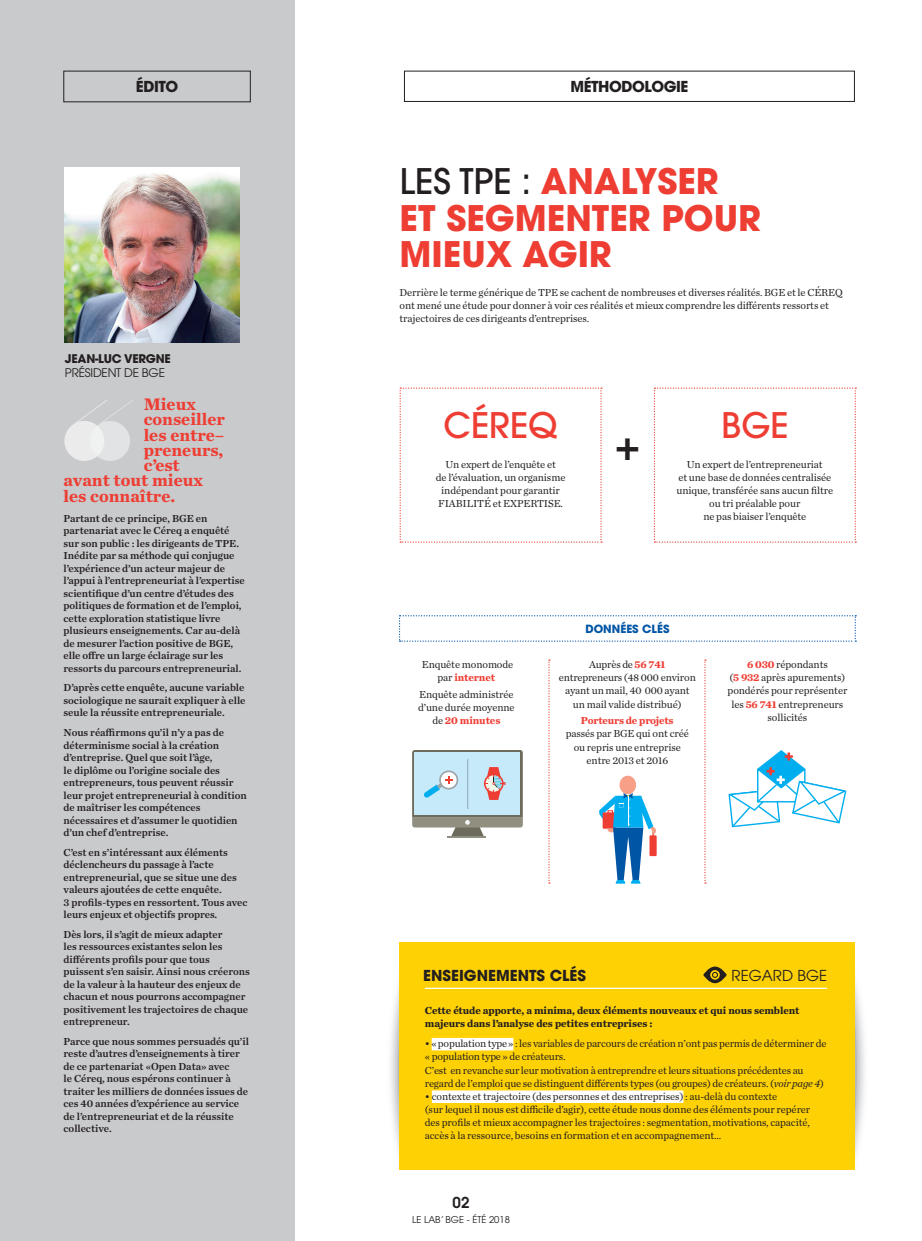
<style>
.page{position:relative;width:922px;height:1241px;background:#fff}
.page>*{position:absolute;margin:0;border:0;box-sizing:border-box;transform-origin:0 0}
.t1{font:500 42.5px "Avant Garde";color:#231f20}
.t2{font:700 35px/36.2px "Avant Garde";color:#ee3e34}
.t3{font:500 35px "Avant Garde";color:#ee3e34}
.t4{font:700 17.5px "Chronicle Text G1";color:#ee3e34}
.t5{font:700 15px "Avant Garde";color:#231f20}
.t6{font:15px "Avant Garde";color:#231f20}
.t7{font:600 15px "Avant Garde";color:#231f20}
.t8{font:700 11.88px "Avant Garde";letter-spacing:-.02em;color:#231f20}
.t9{font:11.88px "Avant Garde";letter-spacing:-.02em;color:#231f20}
.t10{font:700 11.25px "Avant Garde";color:#0155a5}
.t11{font:10.62px/12.5px "Chronicle Text G1 Semi";letter-spacing:-.005em;color:#231f20}
.t12{font:10.62px/13.1px "Chronicle Text G1";letter-spacing:-.01em;color:#231f20;text-align:center}
.t13{font:700 10.62px/13.1px "Chronicle Text G1";letter-spacing:-.01em;color:#231f20}
.t14{font:700 10.62px "Chronicle Text G1";letter-spacing:-.02em;color:#ee3e34}
.t15{font:9.38px "Avant Garde";color:#231f20}
.s1{font-weight:500;color:#231f20}
.s2{font-weight:700;color:#ee3e34}
.s3{font-style:italic}
</style>
<div class="page">
<div style="left:0;top:0;width:294px;height:1240px;background:#c9cacc"></div>
<div style="left:404px;top:71px;width:450px;height:31px;border:1px solid #231f20"></div>
<div style="left:64px;top:71px;width:186px;height:31px;border:1px solid #231f20"></div>
<img style="left:64px;top:167px;width:175px;height:175px">
<svg style="left:64px;top:400px;width:69px;height:61px"></svg>
<svg style="left:399px;top:387px;width:203px;height:155px"></svg>
<svg style="left:653px;top:387px;width:203px;height:155px"></svg>
<img style="left:854px;top:954px;width:11px;height:215px">
<img style="left:390px;top:985px;width:9px;height:168px">
<div style="left:399px;top:942px;width:455px;height:227px;background:#fed105"></div>
<div style="left:431px;top:1037px;width:82px;height:13px;background:#fff"></div>
<div style="left:432px;top:1090px;width:251px;height:12px;background:#fff"></div>
<hr style="left:425px;top:987px;width:401px;height:1px;background:#fff">
<svg style="left:703px;top:966px;width:23px;height:17px"></svg>
<div style="left:619px;top:775px;width:16px;height:19px;background:#f7a087;border-radius:50%"></div>
<svg style="left:599px;top:793px;width:57px;height:90px"></svg>
<hr style="left:447px;top:836px;width:39px;height:1px;background:#908f80">
<svg style="left:412px;top:750px;width:110px;height:86px;background:#bacdd4"></svg>
<hr style="left:467px;top:759px;width:1px;height:49px;background:#6c6d70">
<svg style="left:548px;top:659px;width:2px;height:224px"></svg>
<svg style="left:704px;top:659px;width:1px;height:224px"></svg>
<svg style="left:728px;top:750px;width:119px;height:78px"></svg>
<svg style="left:399px;top:615px;width:457px;height:26px"></svg>
<h3 class="t5" style="left:136px;top:77px;width:10px">ÉDITO</h3>
<p class="t8" style="left:65px;top:351px;width:107px">JEAN-LUC VERGNE</p>
<p class="t9" style="left:65px;top:365px;width:101px">PRÉSIDENT DE BGE</p>
<h3 class="t4" style="left:144px;top:390px;width:54px">Mieux</h3>
<h3 class="t4" style="left:144px;top:405px;width:83px">conseiller</h3>
<h3 class="t4" style="left:144px;top:420px;width:82px">les entre–</h3>
<h3 class="t4" style="left:144px;top:435px;width:81px">preneurs,</h3>
<h3 class="t4" style="left:144px;top:451px;width:38px">c’est</h3>
<h3 class="t4" style="left:64px;top:466px;width:141px">avant tout mieux</h3>
<h3 class="t4" style="left:64px;top:482px;width:113px">les connaître.</h3>
<p class="t11" style="left:64px;top:511px;width:183px">Partant de ce principe, BGE en partenariat avec le Céreq a enquêté sur son public : les dirigeants de TPE.<br>Inédite par sa méthode qui conjugue l’expérience d’un acteur majeur de l’appui à l’entrepreneuriat à l’expertise scientifique d’un centre d’études des politiques de formation et de l’emploi, cette exploration statistique livre plusieurs enseignements. Car au-delà de mesurer l’action positive de BGE, elle offre un large éclairage sur les ressorts du parcours entrepreneurial.</p>
<p class="t11" style="left:64px;top:681px;width:183px;text-align:justify">D’après cette enquête, aucune variable sociologique ne saurait expliquer à elle seule la réussite entrepreneuriale.</p>
<p class="t11" style="left:64px;top:725px;width:185px">Nous réaffirmons qu’il n’y a pas de déterminisme social à la création d’entreprise. Quel que soit l’âge,<br>le diplôme ou l’origine sociale des entrepreneurs, tous peuvent réussir leur projet entrepreneurial à condition de maîtriser les compétences nécessaires et d’assumer le quotidien d’un chef d’entreprise.</p>
<p class="t11" style="left:64px;top:845px;width:185px">C’est en s’intéressant aux éléments déclencheurs du passage à l’acte entrepreneurial, que se situe une des valeurs ajoutées de cette enquête.<br>3 profils-types en ressortent. Tous avec leurs enjeux et objectifs propres.</p>
<p class="t11" style="left:64px;top:927px;width:188px">Dès lors, il s’agit de mieux adapter<br>les ressources existantes selon les différents profils pour que tous puissent s’en saisir. Ainsi nous créerons de la valeur à la hauteur des enjeux de chacun et nous pourrons accompagner positivement les trajectoires de chaque entrepreneur.</p>
<p class="t11" style="left:64px;top:1034px;width:187px">Parce que nous sommes persuadés qu’il reste d’autres d’enseignements à tirer de ce partenariat «Open Data» avec<br>le Céreq, nous espérons continuer à traiter les milliers de données issues de ces 40 années d’expérience au service de l’entrepreneuriat et de la réussite collective.</p>
<h3 class="t5" style="left:570px;top:77px;width:24px">MÉTHODOLOGIE</h3>
<h2 class="t2" style="left:399px;top:163px;width:363px"><span class="s1">LES TPE :</span> ANALYSER<br>ET SEGMENTER POUR<br>MIEUX AGI</h2>
<h2 class="t2" style="left:589px;top:236px;width:24px">R</h2>
<p class="t12" style="left:399px;top:285px;width:444px;text-align:left">Derrière le terme générique de TPE se cachent de nombreuses et diverses réalités. BGE et le CÉREQ ont mené une étude pour donner à voir ces réalités et mieux comprendre les différents ressorts et trajectoires de ces dirigeants d’entreprises.</p>
<h2 class="t3" style="left:443px;top:403px;width:115px">CÉREQ</h2>
<p class="t12" style="left:435px;top:457px;width:131px">Un expert de l’enquête et<br>de l’évaluation, un organisme indépendant pour garantir<br>FIABILITÉ et EXPERTISE.</p>
<h1 class="t1" style="left:614px;top:418px;width:27px">+</h1>
<h2 class="t3" style="left:720px;top:403px;width:69px">BGE</h2>
<p class="t12" style="left:676px;top:457px;width:158px">Un expert de l’entrepreneuriat<br>et une base de données centralisée unique, transférée sans aucun filtre ou tri préalable pour<br>ne pas biaiser l’enquête</p>
<p class="t10" style="left:585px;top:621px;width:65px">DONNÉES CLÉ</p>
<p class="t10" style="left:662px;top:621px;width:8px">S</p>
<p class="t12" style="left:422px;top:657px;width:93px">Enquête monomode par <span class="s2">internet</span></p>
<p class="t12" style="left:418px;top:687px;width:98px">Enquête administrée d’une durée moyenne de <span class="s2">20 minutes</span></p>
<p class="t12" style="left:558px;top:657px;width:138px">Auprès de <span class="s2">56 741 </span>entrepreneurs (48 000 environ ayant un mail, 40 000 ayant un mail valide distribué)</p>
<p class="t14" style="left:581px;top:712px;width:94px">Porteurs de projets</p>
<p class="t12" style="left:565px;top:726px;width:124px">passés par BGE qui ont créé ou repris une entreprise entre 2013 et 2016</p>
<p class="t12" style="left:727px;top:657px;width:121px"><span class="s2">6 030</span> répondants<br>(<span class="s2">5 932</span> après apurements) pondérés pour représenter les <span class="s2">56 741</span> entrepreneurs sollicités</p>
<h3 class="t5" style="left:423px;top:965px;width:164px">ENSEIGNEMENTS CLÉS</h3>
<h3 class="t6" style="left:731px;top:966px;width:97px">REGARD BGE</h3>
<p class="t13" style="left:425px;top:1002px;width:376px">Cette étude apporte, a minima, deux éléments nouveaux et qui nous semblent majeurs dans l’analyse des petites entreprises :</p>
<p class="t12" style="left:425px;top:1036px;width:403px;text-align:left">• « population type » : les variables de parcours de création n’ont pas permis de déterminer de « population type » de créateurs.<br>C’est en revanche sur leur motivation à entreprendre et leurs situations précédentes au regard de l’emploi que se distinguent différents types (ou groupes) de créateurs. (<span class="s3">voir page 4</span>)</p>
<p class="t12" style="left:425px;top:1088px;width:387px;text-align:left">• contexte et trajectoire (des personnes et des entreprises) : au-delà du contexte<br>(sur lequel il nous est difficile d’agir), cette étude nous donne des éléments pour repérer des profils et mieux accompagner les trajectoires : segmentation, motivations, capacité, accès à la ressource, besoins en formation et en accompagnement…</p>
<h3 class="t7" style="left:452px;top:1192px;width:18px">02</h3>
<p class="t15" style="left:412px;top:1213px;width:66px">LE LAB’ BGE - ÉTÉ</p>
<p class="t15" style="left:489px;top:1213px;width:22px">2018</p>
</div>
